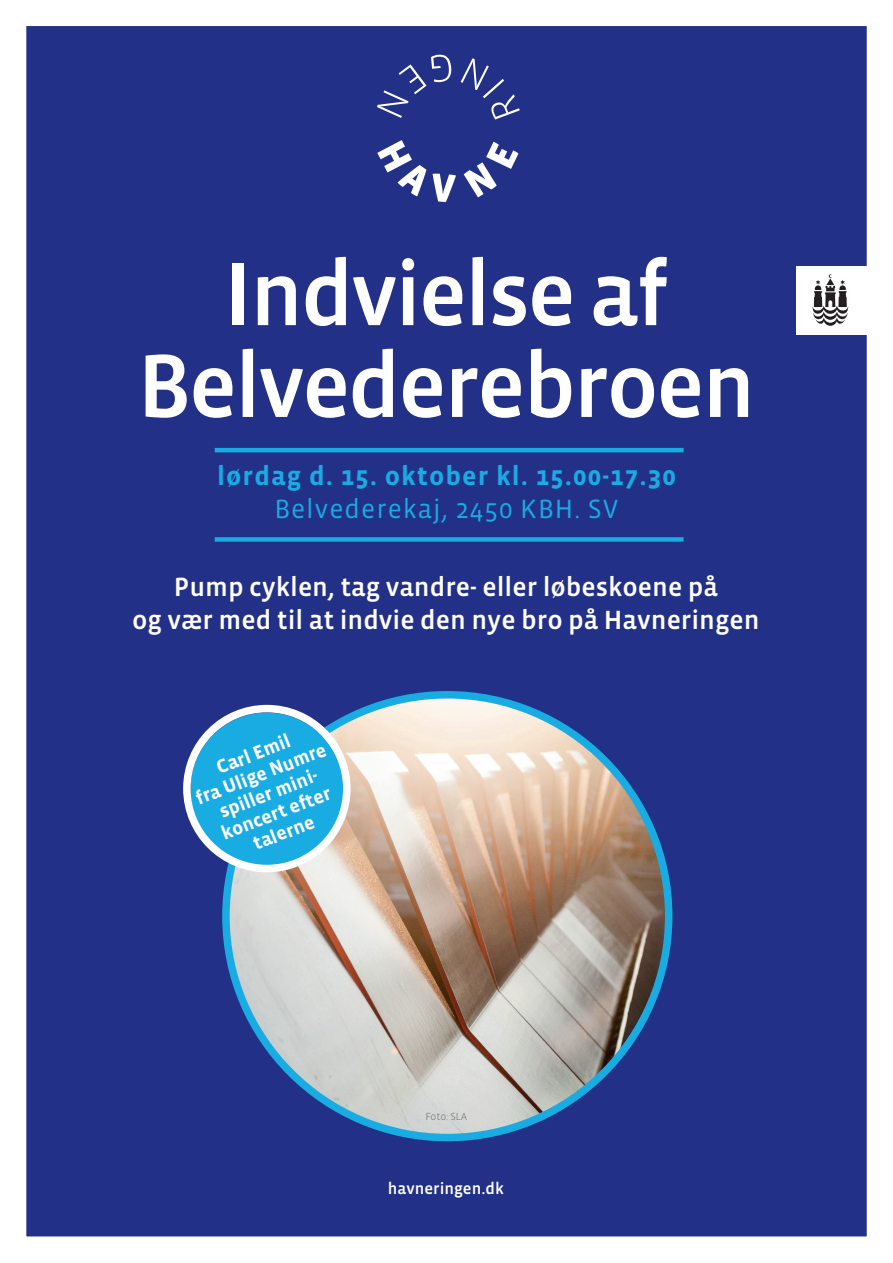
<style>
.page{position:relative;width:893px;height:1263px;background:#fff}
.page>*{position:absolute;margin:0;border:0;box-sizing:border-box;transform-origin:0 0}
.t1{font:500 91.8px/91.8px "Vista Sans OT";letter-spacing:-.03em;color:#fff;text-align:center}
.t2{font:500 27px/33px "Vista Sans OT";color:#fff;text-align:center}
.t3{font:700 27px "Vista Sans OT";letter-spacing:.04em;color:#18ace3}
.t4{font:27px "Vista Sans OT";letter-spacing:.04em;color:#18ace3}
.t5{font:700 19.5px/21px "Vista Sans OT";color:#fff;text-align:center}
.t6{font:500 16.5px "Vista Sans OT";color:#fff}
.t7{font:300 10.5px "Vista Sans OT";color:#6c6d70}
</style>
<div class="page">
<div style="left:25px;top:25px;width:843px;height:1213px;background:#223187;border:2px solid #fff"></div>
<svg style="left:377px;top:140px;width:49px;height:56px"></svg>
<svg style="left:433px;top:174px;width:23px;height:28px"></svg>
<svg style="left:464px;top:142px;width:54px;height:55px"></svg>
<svg style="left:377px;top:54px;width:75px;height:64px"></svg>
<svg style="left:461px;top:58px;width:59px;height:61px"></svg>
<div style="left:796px;top:266px;width:97px;height:68px;background:#fff"></div>
<svg style="left:812px;top:274px;width:36px;height:52px"></svg>
<hr style="left:215px;top:448px;width:469px;height:4px;background:#18ace3">
<div style="left:215px;top:537px;width:469px;height:5px;background:#18ace3"></div>
<img style="left:225px;top:696px;width:444px;height:444px;border-radius:222px">
<svg style="left:183px;top:704px;width:171px;height:172px;background:#41a4d3"></svg>
<div style="left:183px;top:705px;width:168px;height:167px;border:8px solid #fff;border-radius:50%"></div>
<h1 class="t1" style="left:137px;top:250px;width:620px">Indvielse af<br>Belvederebroen</h1>
<p class="t3" style="left:217px;top:462px;width:460px">lørdag d. 15. oktober kl. 15.00-17.30</p>
<p class="t4" style="left:274px;top:495px;width:346px">Belvederekaj, 2450 KBH. SV</p>
<p class="t2" style="left:132px;top:571px;width:629px">Pump cyklen, tag vandre- eller løbeskoene på<br>og vær med til at indvie den nye bro på Havneringen</p>
<p class="t5" style="left:185px;top:769px;width:140px;rotate:-21deg">Carl Emil<br>fra Ulige Numre spiller mini&shy;koncert efter talerne</p>
<p class="t7" style="left:425px;top:1111px;width:43px">Foto: SLA</p>
<p class="t6" style="left:388px;top:1180px;width:117px">havneringen.dk</p>
</div>
